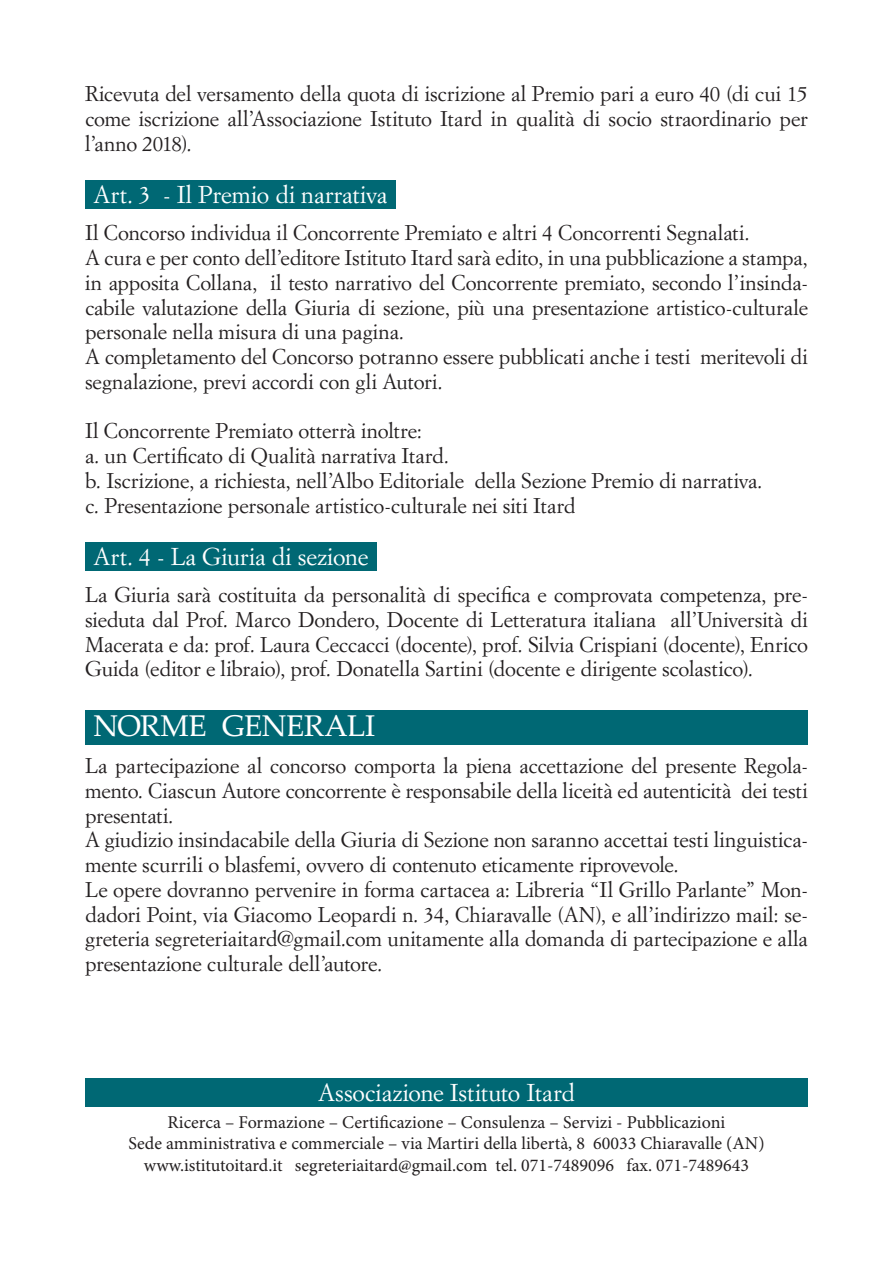
<style>
.page{position:relative;width:893px;height:1263px;background:#fff}
.page>*{position:absolute;margin:0;border:0;box-sizing:border-box;transform-origin:0 0}
.Titolo2{font:30px "Palatino Linotype";letter-spacing:-.015em;color:#fff}
.Titolo3{font:24px "Simoncini Garamond Std";letter-spacing:-.005em;color:#fff}
.Corpo{font:21px/24.8px "Simoncini Garamond Std";letter-spacing:-.01em;color:#231f20;text-align:justify}
.t1{font:18px "Minion Pro";color:#231f20}
</style>
<div class="page">
<div style="left:85px;top:181px;width:311px;height:28px;background:#006874"></div>
<div style="left:85px;top:543px;width:292px;height:28px;background:#006874"></div>
<div style="left:85px;top:710px;width:723px;height:35px;background:#006874"></div>
<div style="left:85px;top:1078px;width:723px;height:28px;background:#006874"></div>
<p class="Corpo" style="left:85px;top:81px;width:724px">Ricevuta del versamento della quota di iscrizione al Premio pari a euro 40 (di cui 15 come iscrizione all’Associazione Istituto Itard in qualità di socio straordinario per l’anno 2018).</p>
<p class="Titolo3" style="left:94px;top:180px;width:295px">Art. 3 - Il Premio di narrativa</p>
<p class="Corpo" style="left:85px;top:220px;width:666px">Il Concorso individua il Concorrente Premiato e altri 4 Concorrenti Segnalati.</p>
<p class="Corpo" style="left:85px;top:245px;width:724px">A cura e per conto dell’editore Istituto Itard sarà edito, in una pubblicazione a stampa, in apposita Collana, il testo narrativo del Concorrente premiato, secondo l’insinda&shy;cabile valutazione della Giuria di sezione, più una presentazione artistico-culturale personale nella misura di una pagina.</p>
<p class="Corpo" style="left:85px;top:344px;width:724px">A completamento del Concorso potranno essere pubblicati anche i testi meritevoli di segnalazione, previ accordi con gli Autori.</p>
<p class="Corpo" style="left:85px;top:418px;width:338px">Il Concorrente Premiato otterrà inoltre:</p>
<p class="Corpo" style="left:85px;top:443px;width:365px">a. un Certificato di Qualità narrativa Itard.</p>
<p class="Corpo" style="left:85px;top:468px;width:679px">b. Iscrizione, a richiesta, nell’Albo Editoriale della Sezione Premio di narrativa.</p>
<p class="Corpo" style="left:85px;top:492px;width:492px">c. Presentazione personale artistico-culturale nei siti Itard</p>
<p class="Titolo3" style="left:94px;top:542px;width:276px">Art. 4 - La Giuria di sezione</p>
<p class="Corpo" style="left:85px;top:582px;width:724px">La Giuria sarà costituita da personalità di specifica e comprovata competenza, pre&shy;sieduta dal Prof. Marco Dondero, Docente di Letteratura italiana all’Università di Macerata e da: prof. Laura Ceccacci (docente), prof. Silvia Crispiani (docente), Enrico Guida (editor e libraio), prof. Donatella Sartini (docente e dirigente scolastico).</p>
<p class="Titolo2" style="left:94px;top:705px;width:283px">NORME GENERALI</p>
<p class="Corpo" style="left:85px;top:753px;width:724px">La partecipazione al concorso comporta la piena accettazione del presente Regola&shy;mento. Ciascun Autore concorrente è responsabile della liceità ed autenticità dei testi presentati.</p>
<p class="Corpo" style="left:85px;top:827px;width:724px">A giudizio insindacabile della Giuria di Sezione non saranno accettai testi linguistica&shy;mente scurrili o blasfemi, ovvero di contenuto eticamente riprovevole.</p>
<p class="Corpo" style="left:85px;top:877px;width:724px">Le opere dovranno pervenire in forma cartacea a: Libreria “Il Grillo Parlante” Mon&shy;dadori Point, via Giacomo Leopardi n. 34, Chiaravalle (AN), e all’indirizzo mail: se&shy;greteria segreteriaitard@gmail.com unitamente alla domanda di partecipazione e alla presentazione culturale dell’autore.</p>
<p class="Titolo3" style="left:318px;top:1077px;width:258px">Associazione Istituto Itard</p>
<p class="t1" style="left:168px;top:1111px;width:559px">Ricerca – Formazione – Certificazione – Consulenza – Servizi - Pubblicazioni</p>
<p class="t1" style="left:128px;top:1133px;width:638px">Sede amministrativa e commerciale – via Martiri della libertà, 8 60033 Chiaravalle (AN)</p>
<p class="t1" style="left:144px;top:1154px;width:607px">www.istitutoitard.it segreteriaitard@gmail.com tel. 071-7489096 fax. 071-7489643</p>
</div>
